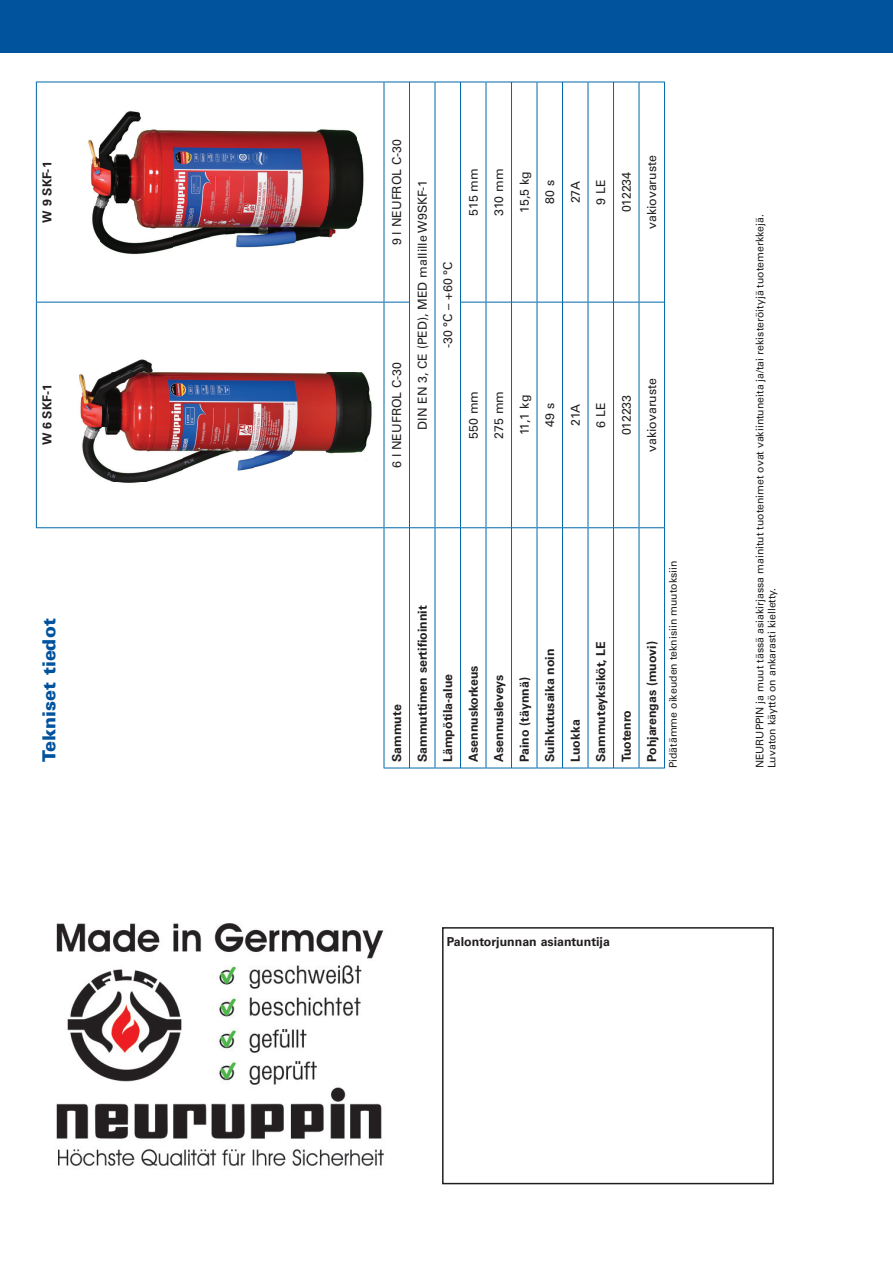
<style>
.page{position:relative;width:893px;height:1263px;background:#fff}
.page>*{position:absolute;margin:0;border:0;box-sizing:border-box;transform-origin:0 0}
._03_12_pt_Blue_Heade{font:900 18px "Univers LT Std";color:#01539e}
._09_Tabbed_Copy{font:12.3px "Univers LT Std";color:#231f20}
._09_Tabbed_Copy-2{font:700 12.3px "Univers LT Std";color:#231f20}
._04_Bold_Subhead{font:700 12.3px "Univers LT Std";color:#231f20}
._06_Text_8_25{font:700 12.3px "Univers LT Std";color:#231f20}
._16_Note_7_pt__type{font:10.5px/12px "Univers LT Std";color:#231f20}
</style>
<div class="page">
<div style="left:0;top:0;width:893px;height:52px;background:#01539e"></div>
<hr style="left:36px;top:302px;width:1px;height:226px;background:#0068a9">
<hr style="left:37px;top:527px;width:347px;height:1px;background:#0068a9">
<hr style="left:36px;top:82px;width:1px;height:220px;background:#0068a9">
<hr style="left:37px;top:302px;width:347px;height:1px;background:#0068a9">
<hr style="left:37px;top:82px;width:347px;height:1px;background:#0068a9">
<hr style="left:384px;top:528px;width:1px;height:240px;background:#0068a9">
<hr style="left:384px;top:302px;width:1px;height:226px;background:#0068a9">
<hr style="left:384px;top:82px;width:1px;height:220px;background:#0068a9">
<svg style="left:384px;top:302px;width:25px;height:1px"></svg>
<hr style="left:409px;top:528px;width:1px;height:240px;background:#0068a9">
<hr style="left:409px;top:302px;width:1px;height:226px;background:#0068a9">
<hr style="left:409px;top:82px;width:1px;height:220px;background:#0068a9">
<hr style="left:435px;top:528px;width:1px;height:240px;background:#0068a9">
<hr style="left:435px;top:302px;width:1px;height:226px;background:#0068a9">
<hr style="left:435px;top:82px;width:1px;height:220px;background:#0068a9">
<hr style="left:460px;top:528px;width:1px;height:240px;background:#0068a9">
<hr style="left:460px;top:302px;width:1px;height:226px;background:#0068a9">
<hr style="left:460px;top:82px;width:1px;height:220px;background:#0068a9">
<hr style="left:486px;top:528px;width:1px;height:240px;background:#0068a9">
<hr style="left:486px;top:302px;width:1px;height:226px;background:#0068a9">
<hr style="left:486px;top:82px;width:1px;height:220px;background:#0068a9">
<hr style="left:511px;top:528px;width:1px;height:240px;background:#0068a9">
<hr style="left:511px;top:302px;width:1px;height:226px;background:#0068a9">
<hr style="left:511px;top:82px;width:1px;height:220px;background:#0068a9">
<hr style="left:537px;top:528px;width:1px;height:240px;background:#0068a9">
<hr style="left:537px;top:302px;width:1px;height:226px;background:#0068a9">
<hr style="left:537px;top:82px;width:1px;height:220px;background:#0068a9">
<hr style="left:562px;top:528px;width:1px;height:240px;background:#0068a9">
<hr style="left:562px;top:302px;width:1px;height:226px;background:#0068a9">
<hr style="left:562px;top:82px;width:1px;height:220px;background:#0068a9">
<hr style="left:588px;top:528px;width:1px;height:240px;background:#0068a9">
<hr style="left:588px;top:302px;width:1px;height:226px;background:#0068a9">
<hr style="left:588px;top:82px;width:1px;height:220px;background:#0068a9">
<hr style="left:613px;top:528px;width:1px;height:240px;background:#0068a9">
<hr style="left:613px;top:302px;width:1px;height:226px;background:#0068a9">
<hr style="left:613px;top:82px;width:1px;height:220px;background:#0068a9">
<hr style="left:639px;top:528px;width:1px;height:240px;background:#0068a9">
<svg style="left:384px;top:768px;width:280px;height:1px"></svg>
<hr style="left:639px;top:302px;width:1px;height:226px;background:#0068a9">
<svg style="left:384px;top:527px;width:280px;height:1px"></svg>
<hr style="left:639px;top:82px;width:1px;height:220px;background:#0068a9">
<svg style="left:461px;top:302px;width:203px;height:1px"></svg>
<svg style="left:384px;top:82px;width:280px;height:1px"></svg>
<hr style="left:664px;top:528px;width:1px;height:240px;background:#0068a9">
<hr style="left:664px;top:302px;width:1px;height:226px;background:#0068a9">
<hr style="left:664px;top:82px;width:1px;height:220px;background:#0068a9">
<img style="left:79px;top:359px;width:293px;height:124px">
<img style="left:88px;top:111px;width:276px;height:143px">
<div style="left:442px;top:927px;width:332px;height:257px;border:2px solid #231f20"></div>
<img style="left:56px;top:923px;width:328px;height:243px">
<p class="_06_Text_8_25" style="left:40px;top:222px;width:62px;rotate:-90deg">W 9 SKF-1</p>
<p class="_06_Text_8_25" style="left:40px;top:445px;width:62px;rotate:-90deg">W 6 SKF-1</p>
<p class="_03_12_pt_Blue_Heade" style="left:38px;top:762px;width:145px;rotate:-90deg">Tekniset tiedot</p>
<p class="_09_Tabbed_Copy" style="left:390px;top:245px;width:108px;rotate:-90deg">9 l NEUFROL C-30</p>
<p class="_09_Tabbed_Copy" style="left:390px;top:468px;width:108px;rotate:-90deg">6 l NEUFROL C-30</p>
<p class="_09_Tabbed_Copy" style="left:415px;top:430px;width:251px;rotate:-90deg">DIN EN 3, CE (PED), MED mallille W9SKF-1</p>
<p class="_09_Tabbed_Copy" style="left:441px;top:348px;width:88px;rotate:-90deg">-30 °C – +60 °C</p>
<p class="_09_Tabbed_Copy" style="left:466px;top:216px;width:49px;rotate:-90deg">515 mm</p>
<p class="_09_Tabbed_Copy" style="left:466px;top:439px;width:49px;rotate:-90deg">550 mm</p>
<p class="_09_Tabbed_Copy" style="left:492px;top:216px;width:49px;rotate:-90deg">310 mm</p>
<p class="_09_Tabbed_Copy" style="left:517px;top:213px;width:43px;rotate:-90deg">15,5 kg</p>
<p class="_09_Tabbed_Copy" style="left:543px;top:204px;width:25px;rotate:-90deg">80 s</p>
<p class="_09_Tabbed_Copy" style="left:568px;top:203px;width:24px;rotate:-90deg">27A</p>
<p class="_09_Tabbed_Copy" style="left:594px;top:205px;width:27px;rotate:-90deg">9 LE</p>
<p class="_09_Tabbed_Copy" style="left:492px;top:439px;width:49px;rotate:-90deg">275 mm</p>
<p class="_09_Tabbed_Copy" style="left:517px;top:435px;width:42px;rotate:-90deg">11,1 kg</p>
<p class="_09_Tabbed_Copy" style="left:543px;top:427px;width:25px;rotate:-90deg">49 s</p>
<p class="_09_Tabbed_Copy" style="left:568px;top:426px;width:24px;rotate:-90deg">21A</p>
<p class="_09_Tabbed_Copy" style="left:594px;top:427px;width:27px;rotate:-90deg">6 LE</p>
<p class="_09_Tabbed_Copy" style="left:619px;top:212px;width:42px;rotate:-90deg">012234</p>
<p class="_09_Tabbed_Copy" style="left:645px;top:229px;width:76px;rotate:-90deg">vakiovaruste</p>
<p class="_09_Tabbed_Copy" style="left:619px;top:435px;width:42px;rotate:-90deg">012233</p>
<p class="_09_Tabbed_Copy" style="left:645px;top:452px;width:76px;rotate:-90deg">vakiovaruste</p>
<p class="_09_Tabbed_Copy-2" style="left:390px;top:762px;width:59px;rotate:-90deg">Sammute</p>
<p class="_09_Tabbed_Copy-2" style="left:415px;top:762px;width:158px;rotate:-90deg">Sammuttimen sertifioinnit</p>
<p class="_09_Tabbed_Copy-2" style="left:441px;top:762px;width:90px;rotate:-90deg">Lämpötila-alue</p>
<p class="_09_Tabbed_Copy-2" style="left:466px;top:762px;width:98px;rotate:-90deg">Asennuskorkeus</p>
<p class="_09_Tabbed_Copy-2" style="left:492px;top:762px;width:89px;rotate:-90deg">Asennusleveys</p>
<p class="_09_Tabbed_Copy-2" style="left:517px;top:762px;width:86px;rotate:-90deg">Paino (täynnä)</p>
<p class="_09_Tabbed_Copy-2" style="left:543px;top:762px;width:115px;rotate:-90deg">Suihkutusaika noin</p>
<p class="_09_Tabbed_Copy-2" style="left:568px;top:762px;width:44px;rotate:-90deg">Luokka</p>
<p class="_09_Tabbed_Copy-2" style="left:594px;top:762px;width:122px;rotate:-90deg">Sammuteyksiköt, LE</p>
<p class="_09_Tabbed_Copy-2" style="left:619px;top:762px;width:53px;rotate:-90deg">Tuotenro</p>
<p class="_09_Tabbed_Copy-2" style="left:645px;top:762px;width:122px;rotate:-90deg">Pohjarengas (muovi)</p>
<p class="_16_Note_7_pt__type" style="left:667px;top:768px;width:209px;rotate:-90deg">Pidätämme oikeuden teknisiin muutoksiin</p>
<p class="_04_Bold_Subhead" style="left:447px;top:934px;width:165px">Palontorjunnan asiantuntija</p>
<p class="_16_Note_7_pt__type" style="left:754px;top:768px;width:556px;rotate:-90deg">NEURUPPIN ja muut tässä asiakirjassa mainitut tuotenimet ovat vakiintuneita ja/tai rekisteröityjä tuotemerkkejä.<br>Luvaton käyttö on ankarasti kielletty.</p>
</div>
